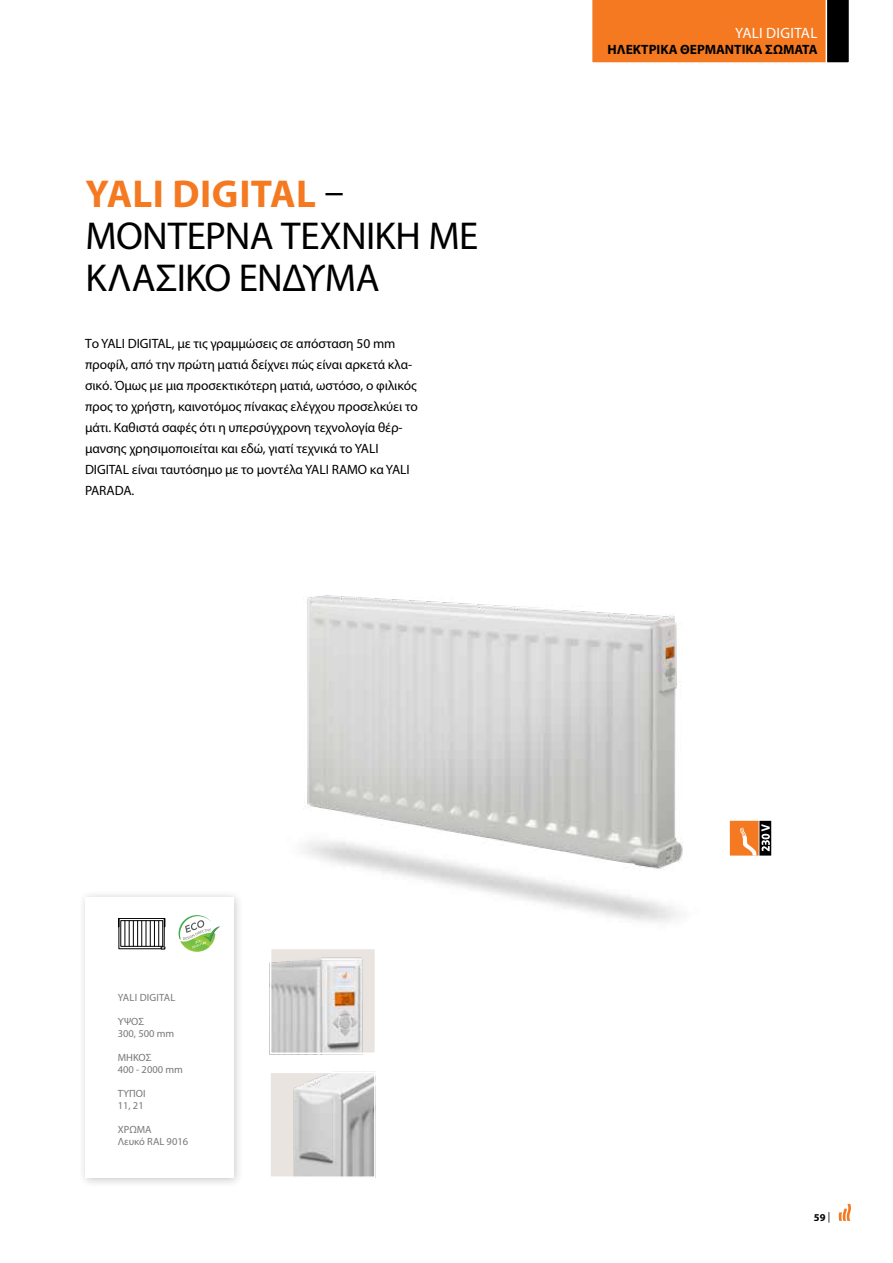
<style>
.page{position:relative;width:893px;height:1263px;background:#fff}
.page>*{position:absolute;margin:0;border:0;box-sizing:border-box;transform-origin:0 0}
.t1{font:39px/42px "Myriad Pro";letter-spacing:-.02em;color:#000}
.t2{font:15px "Myriad Pro";letter-spacing:.02em;color:#fff}
.t3{font:13.5px/21px "Myriad Pro";letter-spacing:-.005em;color:#000}
.t4{font:700 13.5px "Myriad Pro";color:#000}
.t5{font:10.5px/12px "Myriad Pro";color:#77787b}
.t6{font:10.5px "Myriad Pro";letter-spacing:.02em;color:#77787b}
.t7{font:700 10.5px "Myriad Pro";color:#000}
.s1{font-weight:700;color:#f47920}
.s2{font-weight:400}
</style>
<div class="page">
<img style="left:303px;top:595px;width:380px;height:327px">
<div style="left:78px;top:889px;width:166px;height:299px;background:#000;opacity:.25"></div>
<div style="left:85px;top:897px;width:149px;height:281px;background:#fff"></div>
<img style="left:272px;top:1074px;width:101px;height:101px">
<div style="left:269px;top:1071px;width:107px;height:107px;border:2px solid #fff"></div>
<img style="left:273px;top:951px;width:100px;height:100px">
<div style="left:270px;top:948px;width:106px;height:106px;border:2px solid #fff"></div>
<svg style="left:118px;top:918px;width:47px;height:31px"></svg>
<svg style="left:729px;top:820px;width:43px;height:36px"></svg>
<svg style="left:730px;top:821px;width:41px;height:34px"></svg>
<svg style="left:179px;top:915px;width:41px;height:37px"></svg>
<svg style="left:839px;top:1204px;width:12px;height:17px"></svg>
<svg style="left:592px;top:0;width:257px;height:63px;background:#df7121"></svg>
<h1 class="t1" style="left:85px;top:172px;width:394px"><span class="s1">YALI DIGITAL</span> –<br>ΜΟΝΤΕΡΝΑ ΤΕΧΝΙΚΗ ΜΕ<br>ΚΛΑΣΙΚΟ ΕΝΔΥΜΑ</h1>
<p class="t3" style="left:85px;top:333px;width:334px">Το YALI DIGITAL, με τις γραμμώσεις σε απόσταση 50 mm προφίλ, από την πρώτη ματιά δείχνει πώς είναι αρκετά κλα&shy;σικό. Όμως με μια προσεκτικότερη ματιά, ωστόσο, ο φιλικός προς το χρήστη, καινοτόμος πίνακας ελέγχου προσελκύει το μάτι. Καθιστά σαφές ότι η υπερσύγχρονη τεχνολογία θέρ&shy;μανσης χρησιμοποιείται και εδώ, γιατί τεχνικά το YALI DIGITAL είναι ταυτόσημο με το μοντέλα YALI RAMO κα YALI PARADA.</p>
<p class="t2" style="left:735px;top:24px;width:84px">YALI DIGITAL</p>
<p class="t4" style="left:608px;top:41px;width:211px">ΗΛΕΚΤΡΙΚΑ ΘΕΡΜΑΝΤΙΚΑ ΣΩΜΑΤΑ</p>
<p class="t6" style="left:118px;top:991px;width:59px">YALI DIGITAL</p>
<p class="t5" style="left:118px;top:1015px;width:58px">ΥΨΟΣ<br>300, 500 mm</p>
<p class="t5" style="left:118px;top:1051px;width:67px">ΜΗΚΟΣ<br>400 - 2000 mm</p>
<p class="t5" style="left:118px;top:1087px;width:29px">ΤΥΠΟΙ<br>11, 21</p>
<p class="t5" style="left:118px;top:1123px;width:72px">ΧΡΩΜΑ<br>Λευκό RAL 9016</p>
<p class="t7" style="left:814px;top:1210px;width:18px">59<span class="s2">|</span></p>
</div>
